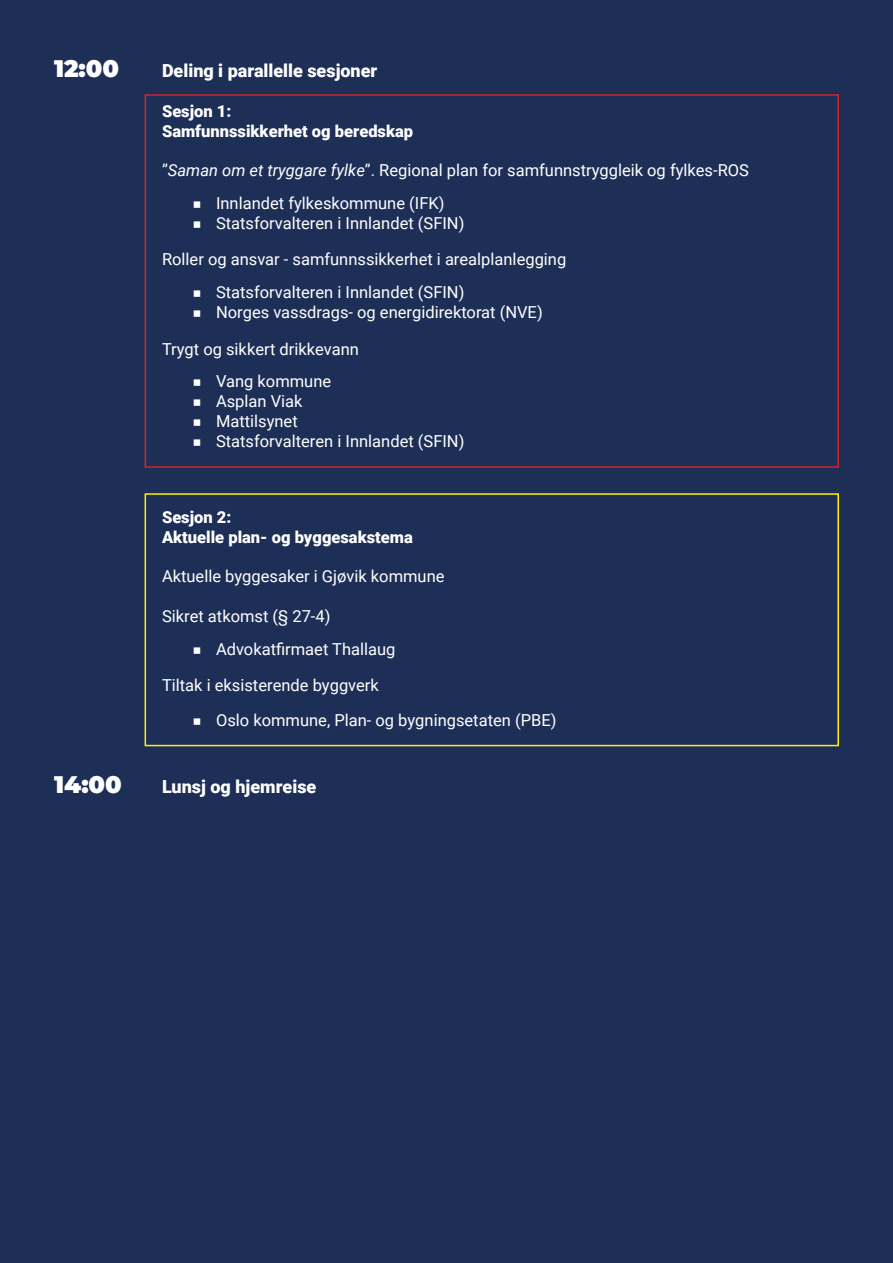
<style>
.page{position:relative;width:893px;height:1263px;background:#1e2f57}
.page>*{position:absolute;margin:0;border:0;box-sizing:border-box;transform-origin:0 0}
.Klokkeslett{font:900 24px "Montserrat";color:#fff}
.Klokkeslett-2{font:900 18px "Roboto";color:#fff}
.Program-undertekst{font:16.5px "Roboto";color:#fff}
.Program-undertekst-2{font:900 16.5px/19.8px "Roboto";color:#fff}
.s1{font-style:italic}
.s2{font-family:"Montserrat"}
</style>
<div class="page">
<div style="left:145px;top:94px;width:694px;height:374px;border:2px solid #d1232a"></div>
<div style="left:145px;top:493px;width:694px;height:253px;border:2px solid #fff101"></div>
<p class="Klokkeslett" style="left:54px;top:51px;width:67px">12:00</p>
<p class="Klokkeslett-2" style="left:162px;top:58px;width:217px">Deling i parallelle sesjoner</p>
<p class="Program-undertekst-2" style="left:162px;top:100px;width:253px">Sesjon 1:<br>Samfunnssikkerhet og beredskap</p>
<p class="Program-undertekst" style="left:162px;top:159px;width:588px">”<span class="s1">Saman om et tryggare fylke</span>”. Regional plan for samfunnstryggleik og fylkes-ROS</p>
<p class="Program-undertekst" style="left:192px;top:191px;width:254px"><span class="s2">■</span> Innlandet fylkeskommune (IFK)</p>
<p class="Program-undertekst" style="left:192px;top:211px;width:274px"><span class="s2">■</span> Statsforvalteren i Innlandet (SFIN)</p>
<p class="Program-undertekst" style="left:162px;top:248px;width:406px">Roller og ansvar - samfunnssikkerhet i arealplanlegging</p>
<p class="Program-undertekst" style="left:192px;top:281px;width:274px"><span class="s2">■</span> Statsforvalteren i Innlandet (SFIN)</p>
<p class="Program-undertekst" style="left:192px;top:300px;width:352px"><span class="s2">■</span> Norges vassdrags- og energidirektorat (NVE)</p>
<p class="Program-undertekst" style="left:162px;top:337px;width:198px">Trygt og sikkert drikkevann</p>
<p class="Program-undertekst" style="left:192px;top:370px;width:141px"><span class="s2">■</span> Vang kommune</p>
<p class="Program-undertekst" style="left:192px;top:389px;width:112px"><span class="s2">■</span> Asplan Viak</p>
<p class="Program-undertekst" style="left:192px;top:409px;width:107px"><span class="s2">■</span> Mattilsynet</p>
<p class="Program-undertekst" style="left:192px;top:429px;width:274px"><span class="s2">■</span> Statsforvalteren i Innlandet (SFIN)</p>
<p class="Program-undertekst-2" style="left:162px;top:507px;width:252px">Sesjon 2:<br>Aktuelle plan- og byggesakstema</p>
<p class="Program-undertekst" style="left:162px;top:565px;width:284px">Aktuelle byggesaker i Gjøvik kommune</p>
<p class="Program-undertekst" style="left:162px;top:604px;width:170px">Sikret atkomst (§ 27-4)</p>
<p class="Program-undertekst" style="left:192px;top:637px;width:205px"><span class="s2">■</span> Advokatfirmaet Thallaug</p>
<p class="Program-undertekst" style="left:162px;top:674px;width:218px">Tiltak i eksisterende byggverk</p>
<p class="Program-undertekst" style="left:192px;top:708px;width:366px"><span class="s2">■</span> Oslo kommune, Plan- og bygningsetaten (PBE)</p>
<p class="Klokkeslett" style="left:54px;top:767px;width:69px">14:00</p>
<p class="Klokkeslett-2" style="left:162px;top:774px;width:156px">Lunsj og hjemreise</p>
</div>
